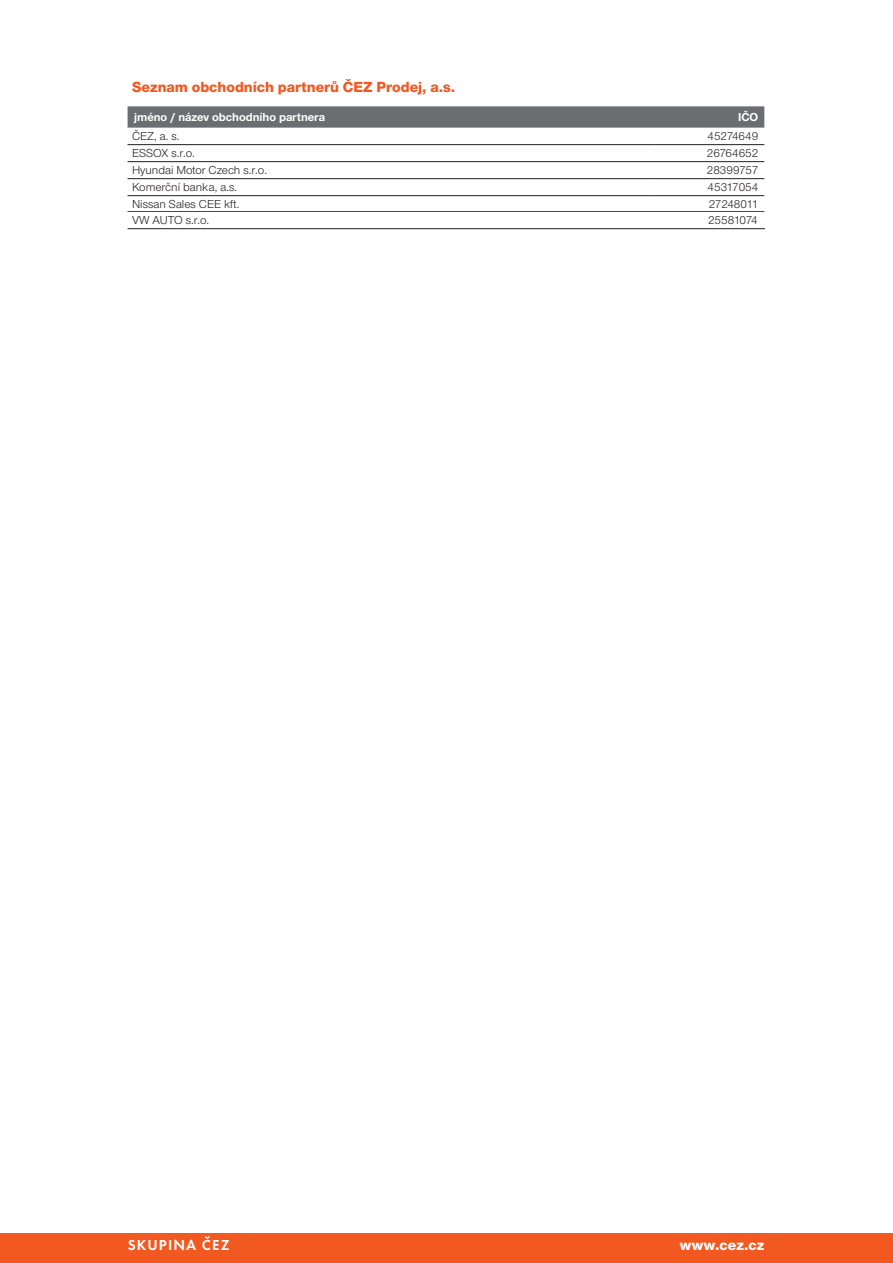
<style>
.page{position:relative;width:893px;height:1263px;background:#fff}
.page>*{position:absolute;margin:0;border:0;box-sizing:border-box;transform-origin:0 0}
.t1{font:800 15.15px "Nimbus CEZOT";color:#f15921}
.t2{font:600 15px "Futura CEZOT";letter-spacing:.08em;color:#fff}
.t3{font:800 15px "Nimbus CEZOT";letter-spacing:.01em;color:#fff}
.t4{font:12px "Nimbus CEZOT";color:#231f20}
.t5{font:700 12px "Nimbus CEZOT";color:#fff}
.t6{font:12px "Nimbus CEZOT";letter-spacing:-.04em;color:#231f20}
.t7{font:12px "Nimbus CEZOT";letter-spacing:-.045em;color:#231f20}
</style>
<div class="page">
<div style="left:0;top:1233px;width:893px;height:30px;background:#f15921"></div>
<svg style="left:128px;top:106px;width:636px;height:22px;background:#707174"></svg>
<hr style="left:128px;top:144px;width:527px;height:1px;background:#231f20">
<hr style="left:655px;top:144px;width:109px;height:1px;background:#231f20">
<hr style="left:128px;top:161px;width:527px;height:1px;background:#231f20">
<hr style="left:655px;top:161px;width:109px;height:1px;background:#231f20">
<hr style="left:128px;top:211px;width:527px;height:1px;background:#231f20">
<hr style="left:655px;top:211px;width:109px;height:1px;background:#231f20">
<hr style="left:128px;top:178px;width:527px;height:1px;background:#231f20">
<hr style="left:655px;top:178px;width:109px;height:1px;background:#231f20">
<hr style="left:128px;top:195px;width:527px;height:1px;background:#231f20">
<hr style="left:655px;top:195px;width:109px;height:1px;background:#231f20">
<hr style="left:128px;top:228px;width:637px;height:1px;background:#231f20">
<p class="t1" style="left:132px;top:78px;width:325px">Seznam obchodních partnerů ČEZ Prodej, a.s.</p>
<p class="t5" style="left:134px;top:110px;width:192px">jméno / název obchodního partnera</p>
<p class="t5" style="left:738px;top:110px;width:22px">IČO</p>
<p class="t4" style="left:132px;top:129px;width:49px">ČEZ, a. s.</p>
<p class="t4" style="left:707px;top:129px;width:52px">45274649</p>
<p class="t4" style="left:132px;top:146px;width:64px">ESSOX s.r.o.</p>
<p class="t4" style="left:707px;top:146px;width:53px">26764652</p>
<p class="t4" style="left:132px;top:163px;width:136px">Hyundai Motor Czech s.r.o.</p>
<p class="t4" style="left:707px;top:163px;width:53px">28399757</p>
<p class="t4" style="left:132px;top:180px;width:107px">Komerční banka, a.s.</p>
<p class="t4" style="left:708px;top:180px;width:52px">45317054</p>
<p class="t4" style="left:132px;top:197px;width:109px">Nissan Sales CEE kft.</p>
<p class="t6" style="left:709px;top:197px;width:51px">27248011</p>
<p class="t4" style="left:132px;top:214px;width:79px">VW AUTO s.r.o.</p>
<p class="t7" style="left:708px;top:214px;width:51px">25581074</p>
<p class="t2" style="left:128px;top:1236px;width:103px">SKUPINA ČEZ</p>
<p class="t3" style="left:680px;top:1236px;width:86px">www.cez.cz</p>
</div>
